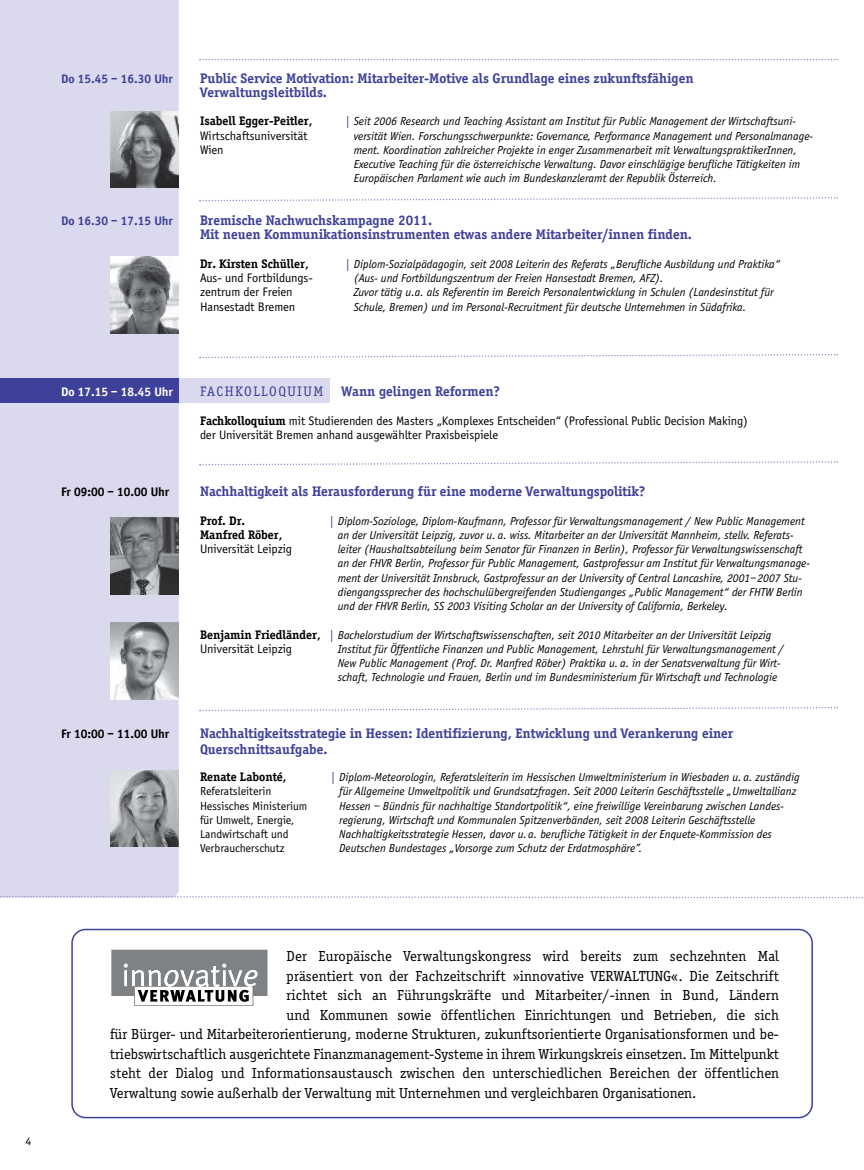
<style>
.page{position:relative;width:864px;height:1170px;background:#fff}
.page>*{position:absolute;margin:0;border:0;box-sizing:border-box;transform-origin:0 0}
.t1{font:15px "Officina Serif";letter-spacing:.01em;color:#000}
.t2{font:700 14.25px/14.2px "Officina Serif";color:#3e4199}
.t3{font:14.25px "Officina Serif";letter-spacing:.095em;color:#3e4199}
.t4{font:12.75px/14.2px "Officina Sans";color:#000}
.t5{font:700 12.75px/14.2px "Officina Serif";color:#000}
.t6{font:700 12.75px "Officina Sans";color:#3e4199}
.t7{font:700 12.75px "Officina Sans";color:#000}
.t8{font:700 12.75px "Officina Sans";color:#fff}
.t9{font:italic 12px/14.2px "Officina Sans";color:#000}
.t10{font:12px/14.2px "Officina Sans";color:#000}
.s1{color:#3e4199}
.s2{font-family:"Officina Serif";font-weight:700}
</style>
<div class="page">
<div style="left:0;top:0;width:179px;height:895px;background:#dbd9ed"></div>
<svg style="left:0;top:895px;width:863px;height:4px"></svg>
<svg style="left:199px;top:461px;width:638px;height:5px"></svg>
<svg style="left:199px;top:354px;width:638px;height:5px"></svg>
<svg style="left:199px;top:197px;width:638px;height:5px"></svg>
<svg style="left:199px;top:707px;width:638px;height:5px"></svg>
<img style="left:111px;top:256px;width:68px;height:77px">
<img style="left:111px;top:111px;width:68px;height:77px">
<img style="left:111px;top:517px;width:68px;height:77px">
<img style="left:111px;top:622px;width:68px;height:77px">
<img style="left:111px;top:770px;width:68px;height:76px">
<svg style="left:71px;top:928px;width:741px;height:190px"></svg>
<div style="left:109px;top:944px;width:170px;height:67px;background:#fff"></div>
<svg style="left:111px;top:949px;width:156px;height:56px"></svg>
<svg style="left:199px;top:59px;width:638px;height:1px"></svg>
<div style="left:0;top:378px;width:179px;height:25px;background:#3e4199"></div>
<div style="left:179px;top:378px;width:150px;height:25px;background:#dbd9ed"></div>
<p class="t6" style="left:61px;top:71px;width:113px">Do 15.45 – 16.30 Uhr</p>
<p class="t6" style="left:61px;top:213px;width:113px">Do 16.30 – 17.15 Uhr</p>
<p class="t2" style="left:200px;top:70px;width:495px">Public Service Motivation: Mitarbeiter-Motive als Grundlage eines zukunftsfähigen<br>Verwaltungsleitbilds.</p>
<p class="t5" style="left:200px;top:114px;width:114px">Isabell Egger-Peitler,</p>
<p class="t4" style="left:200px;top:128px;width:109px">Wirtschaftsuniversität<br>Wien</p>
<p class="t9" style="left:353px;top:114px;width:460px;text-indent:-9px"><span class="s1">|</span> Seit 2006 Research und Teaching Assistant am Institut für Public Management der Wirtschaftsuni&shy;versität Wien. Forschungsschwerpunkte: Governance, Performance Management und Personalmanage&shy;ment. Koordination zahlreicher Projekte in enger Zusammenarbeit mit VerwaltungspraktikerInnen, Executive Teaching für die österreichische Verwaltung. Davor einschlägige berufliche Tätigkeiten im Europäischen Parlament wie auch im Bundeskanzleramt der Republik Österreich.</p>
<p class="t2" style="left:200px;top:213px;width:493px">Bremische Nachwuchskampagne 2011.<br>Mit neuen Kommunikationsinstrumenten etwas andere Mitarbeiter/innen finden.</p>
<p class="t5" style="left:200px;top:256px;width:110px">Dr. Kirsten Schüller,</p>
<p class="t4" style="left:200px;top:270px;width:114px">Aus- und Fortbildungs&shy;zentrum der Freien<br>Hansestadt Bremen</p>
<p class="t9" style="left:353px;top:256px;width:428px;text-indent:-9px"><span class="s1">|</span> Diplom-Sozialpädagogin, seit 2008 Leiterin des Referats „Berufliche Ausbildung und Praktika“ (Aus- und Fortbildungszentrum der Freien Hansestadt Bremen, AFZ).<br>Zuvor tätig u.a. als Referentin im Bereich Personalentwicklung in Schulen (Landesinstitut für Schule, Bremen) und im Personal-Recruitment für deutsche Unternehmen in Südafrika.</p>
<p class="t8" style="left:61px;top:384px;width:113px">Do 17.15 – 18.45 Uhr</p>
<p class="t3" style="left:200px;top:383px;width:124px">FACHKOLLOQUIUM</p>
<p class="t2" style="left:341px;top:384px;width:160px">Wann gelingen Reformen?</p>
<p class="t4" style="left:200px;top:413px;width:549px"><span class="s2">Fachkolloquium</span> mit Studierenden des Masters „Komplexes Entscheiden“ (Professional Public Decision Making) der Universität Bremen anhand ausgewählter Praxisbeispiele</p>
<p class="t7" style="left:61px;top:484px;width:110px">Fr 09:00 – 10.00 Uhr</p>
<p class="t2" style="left:200px;top:484px;width:446px">Nachhaltigkeit als Herausforderung für eine moderne Verwaltungspolitik?</p>
<p class="t5" style="left:200px;top:513px;width:84px">Prof. Dr.<br>Manfred Röber,</p>
<p class="t4" style="left:200px;top:541px;width:93px">Universität Leipzig</p>
<p class="t9" style="left:337px;top:513px;width:473px;text-indent:-9px"><span class="s1">|</span> Diplom-Soziologe, Diplom-Kaufmann, Professor für Verwaltungsmanagement / New Public Management an der Universität Leipzig, zuvor u. a. wiss. Mitarbeiter an der Universität Mannheim, stellv. Referats&shy;leiter (Haushaltsabteilung beim Senator für Finanzen in Berlin), Professor für Verwaltungswissenschaft an der FHVR Berlin, Professor für Public Management, Gastprofessur am Institut für Verwaltungsmanage&shy;ment der Universität Innsbruck, Gastprofessur an der University of Central Lancashire, 2001–2007 Stu&shy;diengangssprecher des hochschulübergreifenden Studienganges „Public Management“ der FHTW Berlin und der FHVR Berlin, SS 2003 Visiting Scholar an der University of California, Berkeley.</p>
<p class="t9" style="left:337px;top:627px;width:447px;text-indent:-9px"><span class="s1">|</span> Bachelorstudium der Wirtschaftswissenschaften, seit 2010 Mitarbeiter an der Universität Leipzig Institut für Öffentliche Finanzen und Public Management, Lehrstuhl für Verwaltungsmanagement / New Public Management (Prof. Dr. Manfred Röber) Praktika u. a. in der Senatsverwaltung für Wirt&shy;schaft, Technologie und Frauen, Berlin und im Bundesministerium für Wirtschaft und Technologie</p>
<p class="t5" style="left:200px;top:627px;width:122px">Benjamin Friedländer,</p>
<p class="t4" style="left:200px;top:641px;width:93px">Universität Leipzig</p>
<p class="t7" style="left:61px;top:726px;width:110px">Fr 10:00 – 11.00 Uhr</p>
<p class="t2" style="left:200px;top:725px;width:534px;line-height:15.8px">Nachhaltigkeitsstrategie in Hessen: Identifizierung, Entwicklung und Verankerung einer<br>Querschnittsaufgabe.</p>
<p class="t5" style="left:200px;top:769px;width:88px">Renate Labonté,</p>
<p class="t10" style="left:200px;top:784px;width:109px">Referatsleiterin<br>Hessisches Ministerium für Umwelt, Energie,<br>Landwirtschaft und<br>Verbraucherschutz</p>
<p class="t9" style="left:339px;top:769px;width:462px;text-indent:-9px"><span class="s1">|</span> Diplom-Meteorologin, Referatsleiterin im Hessischen Umweltministerium in Wiesbaden u. a. zuständig für Allgemeine Umweltpolitik und Grundsatzfragen. Seit 2000 Leiterin Geschäftsstelle „Umweltallianz Hessen – Bündnis für nachhaltige Standortpolitik“, eine freiwillige Vereinbarung zwischen Landes&shy;regierung, Wirtschaft und Kommunalen Spitzenverbänden, seit 2008 Leiterin Geschäftsstelle Nachhaltigkeitsstrategie Hessen, davor u.a. berufliche Tätigkeit in der Enquete-Kommission des Deutschen Bundestages „Vorsorge zum Schutz der Erdatmosphäre”.</p>
<p class="t10" style="left:26px;top:1133px;width:7px">4</p>
<p class="t1" style="left:286px;top:947px;width:493px">Der Europäische Verwaltungs kongress wird bereits zum sechzehnten Mal</p>
<p class="t1" style="left:286px;top:966px;width:494px">präsentiert von der Fachzeitschrift »innovative VERWALTUNG«. Die Zeitschrift</p>
<p class="t1" style="left:286px;top:986px;width:493px">richtet sich an Führungskräfte und Mitarbeiter/-innen in Bund, Ländern</p>
<p class="t1" style="left:286px;top:1005px;width:493px">und Kommunen sowie öffentlichen Einrichtungen und Be trieben, die sich</p>
<p class="t1" style="left:110px;top:1025px;width:670px">für Bürger- und Mitarbeiter orientierung, mo derne Strukturen, zukunfts orientierte Organisations formen und be-</p>
<p class="t1" style="left:110px;top:1044px;width:669px">triebswirtschaftlich ausgerichtete Finanzmanagement- Systeme in ihrem Wirkungs kreis einsetzen. Im Mittelpunkt</p>
<p class="t1" style="left:110px;top:1064px;width:670px">steht der Dialog und Infor mationsaustausch zwischen den unterschiedlichen Bereichen der öffentlichen</p>
<p class="t1" style="left:110px;top:1083px;width:587px">Verwaltung sowie außerhalb der Verwaltung mit Unternehmen und vergleichbaren Organisationen.</p>
</div>
